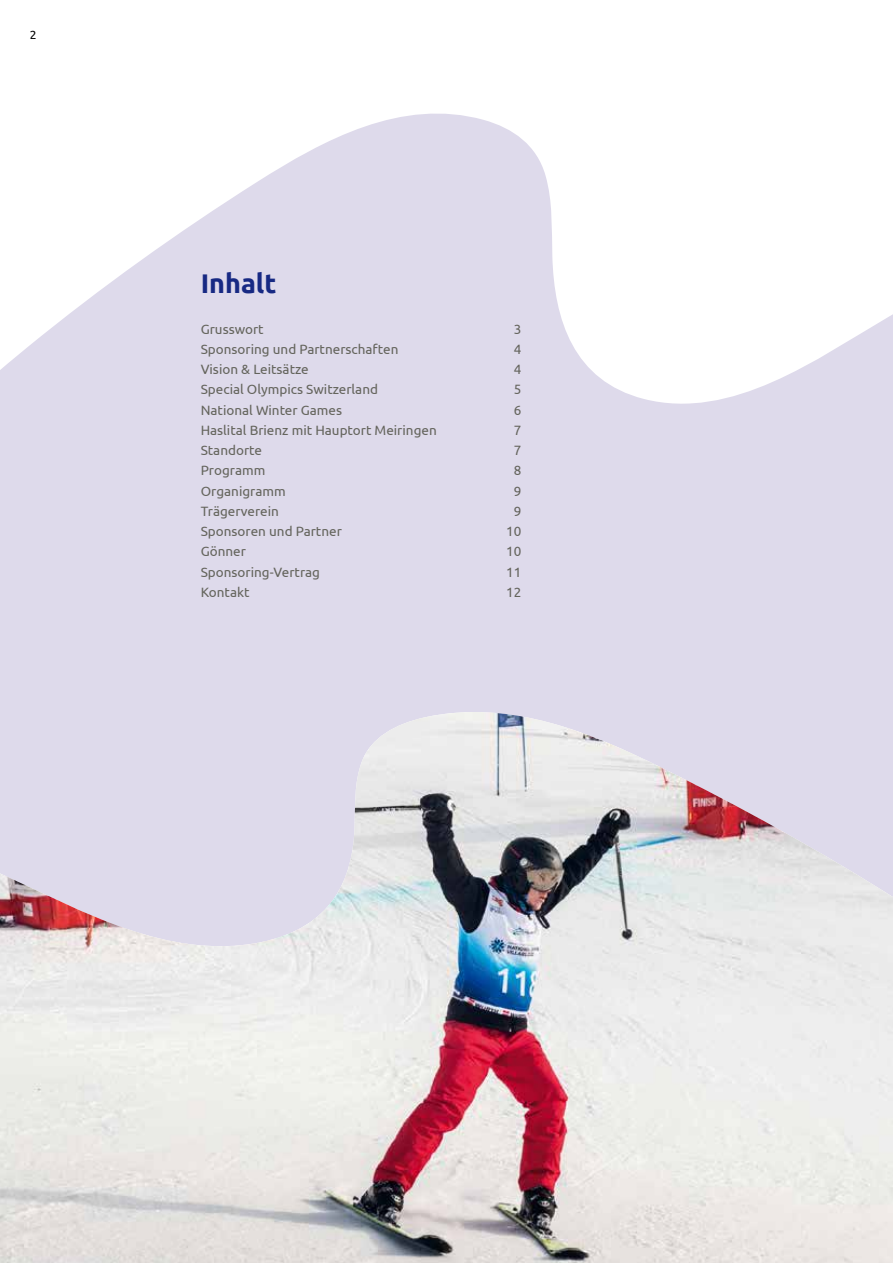
<style>
.page{position:relative;width:893px;height:1263px;background:#fff}
.page>*{position:absolute;margin:0;border:0;box-sizing:border-box;transform-origin:0 0}
.t1{font:700 27px "Ubuntu";color:#172983}
.t2{font:13.5px "Ubuntu";color:#64645c}
.t3{font:12px "Ubuntu";color:#000}
</style>
<div class="page">
<svg style="left:0;top:113px;width:893px;height:573px;fill:#dedaeb"></svg>
<div style="left:0;top:686px;width:893px;height:26px;background:#dedaeb"></div>
<img style="left:0;top:712px;width:893px;height:551px">
<p class="t3" style="left:30px;top:28px;width:8px">2</p>
<h1 class="t1" style="left:201px;top:267px;width:77px">Inhalt</h1>
<p class="t2" style="left:201px;top:321px;width:65px">Grusswort</p>
<p class="t2" style="left:514px;top:321px;width:9px">3</p>
<p class="t2" style="left:201px;top:341px;width:199px">Sponsoring und Partnerschaften</p>
<p class="t2" style="left:514px;top:341px;width:9px">4</p>
<p class="t2" style="left:201px;top:361px;width:110px">Vision &amp; Leitsätze</p>
<p class="t2" style="left:514px;top:361px;width:9px">4</p>
<p class="t2" style="left:201px;top:381px;width:179px">Special Olympics Switzerland</p>
<p class="t2" style="left:514px;top:381px;width:9px">5</p>
<p class="t2" style="left:201px;top:402px;width:143px">National Winter Games</p>
<p class="t2" style="left:514px;top:402px;width:9px">6</p>
<p class="t2" style="left:201px;top:422px;width:238px">Haslital Brienz mit Hauptort Meiringen</p>
<p class="t2" style="left:514px;top:422px;width:9px">7</p>
<p class="t2" style="left:201px;top:442px;width:63px">Standorte</p>
<p class="t2" style="left:514px;top:442px;width:9px">7</p>
<p class="t2" style="left:201px;top:462px;width:66px">Programm</p>
<p class="t2" style="left:514px;top:462px;width:9px">8</p>
<p class="t2" style="left:201px;top:483px;width:87px">Organigramm</p>
<p class="t2" style="left:514px;top:483px;width:9px">9</p>
<p class="t2" style="left:201px;top:503px;width:80px">Trägerverein</p>
<p class="t2" style="left:514px;top:503px;width:9px">9</p>
<p class="t2" style="left:201px;top:523px;width:143px">Sponsoren und Partner</p>
<p class="t2" style="left:506px;top:523px;width:17px">10</p>
<p class="t2" style="left:201px;top:543px;width:47px">Gönner</p>
<p class="t2" style="left:506px;top:543px;width:17px">10</p>
<p class="t2" style="left:201px;top:564px;width:121px">Sponsoring-Vertrag</p>
<p class="t2" style="left:506px;top:564px;width:17px">11</p>
<p class="t2" style="left:201px;top:584px;width:50px">Kontakt</p>
<p class="t2" style="left:506px;top:584px;width:17px">12</p>
</div>
